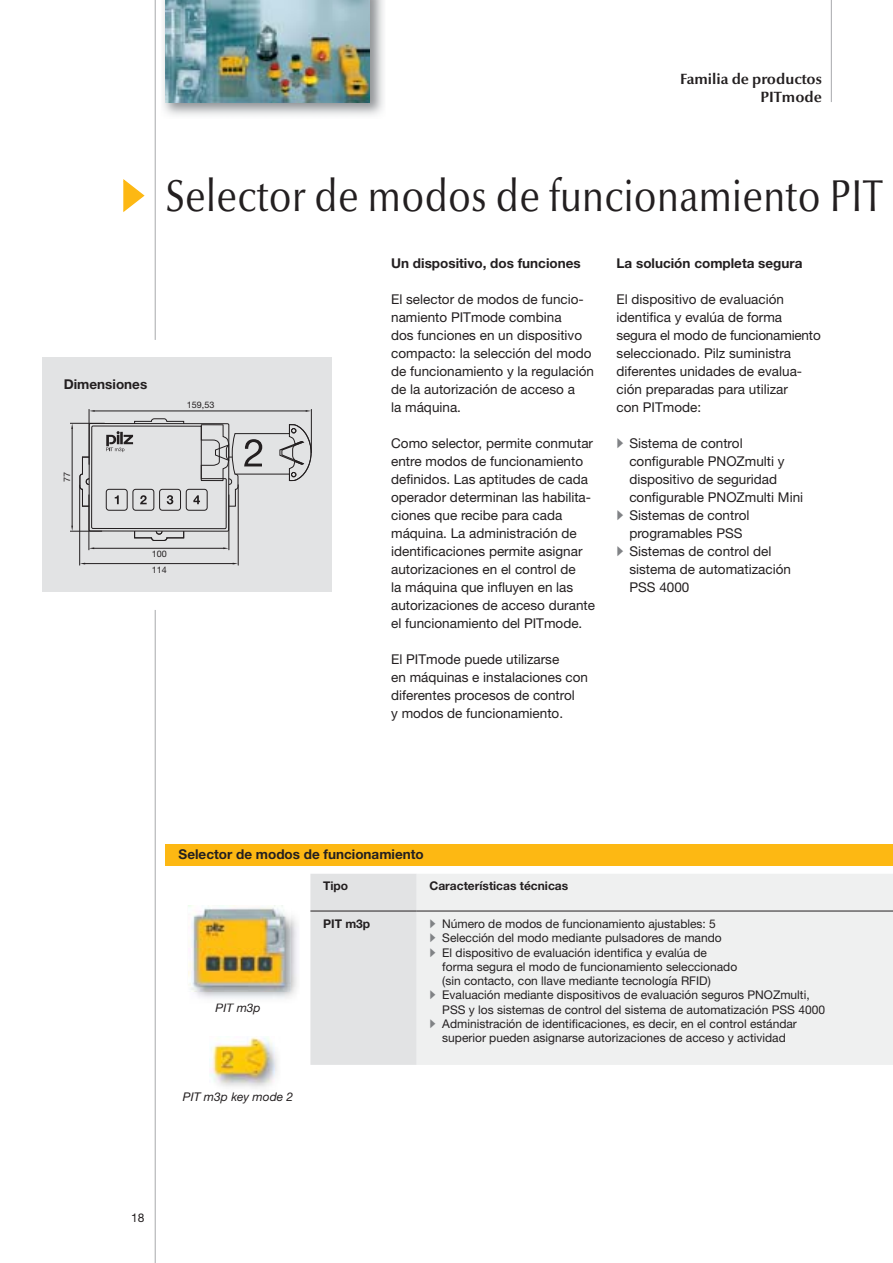
<style>
.page{position:relative;width:893px;height:1263px;background:#fff}
.page>*{position:absolute;margin:0;border:0;box-sizing:border-box;transform-origin:0 0}
.t1{font:45px "Optima Nova LT Pro";letter-spacing:.01em;color:#231f20;scale:.85 1}
.t2{font:700 15px/18px "Optima Nova LT Pro";color:#231f20;text-align:right}
.t3{font:13.5px/18px "Helvetica Neue LT Pro";color:#231f20}
.t4{font:700 13.5px "Helvetica Neue LT Pro";color:#231f20}
.t5{font:12px/14.2px "Helvetica Neue LT Pro";color:#231f20}
.t6{font:700 12px "Helvetica Neue LT Pro";color:#231f20}
.t7{font:italic 12px "Helvetica Neue LT Pro";color:#231f20}
.t8{font:9px/15.8px "Helvetica Neue LT Pro";color:#231f20}
.s1{color:#808285}
</style>
<div class="page">
<img style="left:227px;top:0;width:157px;height:116px">
<img style="left:227px;top:0;width:143px;height:102px">
<div style="left:166px;top:844px;width:727px;height:21px;background:#fdb813"></div>
<img style="left:227px;top:905px;width:71px;height:94px">
<img style="left:227px;top:906px;width:63px;height:85px">
<img style="left:275px;top:1054px;width:2px;height:21px">
<img style="left:227px;top:1037px;width:48px;height:51px">
<div style="left:43px;top:358px;width:289px;height:234px;background:#e2e3e4"></div>
<svg style="left:79px;top:456px;width:10px;height:51px"></svg>
<svg style="left:91px;top:0;width:136px;height:1263px"></svg>
<div style="left:106px;top:489px;width:22px;height:22px;border:1px solid #231f20;border-radius:3px"></div>
<div style="left:133px;top:489px;width:21px;height:22px;border:1px solid #231f20;border-radius:3px"></div>
<div style="left:159px;top:489px;width:22px;height:22px;border:1px solid #231f20;border-radius:3px"></div>
<div style="left:186px;top:489px;width:22px;height:22px;border:1px solid #231f20;border-radius:3px"></div>
<svg style="left:115px;top:495px;width:4px;height:9px"></svg>
<svg style="left:140px;top:495px;width:7px;height:9px"></svg>
<svg style="left:167px;top:495px;width:6px;height:9px"></svg>
<svg style="left:106px;top:431px;width:27px;height:21px"></svg>
<svg style="left:193px;top:424px;width:119px;height:83px"></svg>
<svg style="left:134px;top:418px;width:50px;height:7px"></svg>
<svg style="left:134px;top:530px;width:50px;height:11px"></svg>
<hr style="left:72px;top:428px;width:1px;height:98px;background:#231f20">
<hr style="left:70px;top:531px;width:32px;height:1px;background:#231f20">
<hr style="left:70px;top:423px;width:34px;height:1px;background:#231f20">
<hr style="left:94px;top:548px;width:130px;height:1px;background:#231f20">
<hr style="left:229px;top:495px;width:1px;height:55px;background:#231f20">
<hr style="left:89px;top:495px;width:1px;height:55px;background:#231f20">
<hr style="left:85px;top:563px;width:148px;height:1px;background:#231f20">
<hr style="left:238px;top:485px;width:1px;height:80px;background:#231f20">
<hr style="left:79px;top:485px;width:1px;height:80px;background:#231f20">
<hr style="left:94px;top:411px;width:212px;height:1px;background:#231f20">
<hr style="left:311px;top:409px;width:1px;height:44px;background:#231f20">
<hr style="left:89px;top:409px;width:1px;height:55px;background:#231f20">
<svg style="left:89px;top:410px;width:6px;height:2px"></svg>
<hr style="left:155px;top:0;width:1px;height:340px;background:#a7a9ac">
<hr style="left:831px;top:0;width:1px;height:102px;background:#a7a9ac">
<div style="left:310px;top:874px;width:107px;height:191px;background:#e2e3e4"></div>
<div style="left:417px;top:874px;width:476px;height:191px;background:#eff0f0"></div>
<hr style="left:310px;top:911px;width:107px;height:1px;background:#231f20">
<hr style="left:417px;top:911px;width:476px;height:1px;background:#231f20">
<hr style="left:155px;top:610px;width:1px;height:652px;background:#a7a9ac">
<p class="t2" style="left:680px;top:71px;width:143px">Familia de productos<br>PITmode</p>
<h1 class="t1" style="left:166px;top:178px;width:845px">Selector de modos de funcionamiento PIT</h1>
<p class="t4" style="left:64px;top:379px;width:85px">Dimensiones</p>
<p class="t8" style="left:60px;top:482px;width:12px;rotate:-90deg">77</p>
<p class="t8" style="left:187px;top:398px;width:29px">159,53</p>
<p class="t8" style="left:152px;top:547px;width:17px">100<br>114</p>
<p class="t4" style="left:391px;top:258px;width:191px">Un dispositivo, dos funciones</p>
<p class="t3" style="left:391px;top:291px;width:204px">El selector de modos de funcio&shy;namiento PITmode combina<br>dos funciones en un dispositivo compacto: la selección del modo de funcionamiento y la regulación de la autorización de acceso a<br>la máquina.</p>
<p class="t3" style="left:391px;top:435px;width:205px">Como selector, permite conmutar entre modos de funcionamiento definidos. Las aptitudes de cada operador determinan las habilita&shy;ciones que recibe para cada máquina. La administración de identificaciones permite asignar autorizaciones en el control de<br>la máquina que influyen en las autorizaciones de acceso durante el funcionamiento del PITmode.</p>
<p class="t3" style="left:391px;top:651px;width:198px">El PITmode puede utilizarse<br>en máquinas e instalaciones con diferentes procesos de control<br>y modos de funcionamiento.</p>
<p class="t4" style="left:617px;top:258px;width:187px">La solución completa segura</p>
<p class="t3" style="left:617px;top:291px;width:206px">El dispositivo de evaluación identifica y evalúa de forma segura el modo de funcionamiento seleccionado. Pilz suministra diferentes unidades de evalua&shy;ción preparadas para utilizar<br>con PITmode:</p>
<p class="t3" style="left:629px;top:435px;width:175px;text-indent:-13px"><span class="s1">•</span> Sistema de control configurable PNOZmulti y dispositivo de seguridad configurable PNOZmulti Mini</p>
<p class="t3" style="left:617px;top:507px;width:134px;text-align:center"><span class="s1">•</span> Sistemas de control programables PSS</p>
<p class="t3" style="left:629px;top:543px;width:163px;text-indent:-13px"><span class="s1">•</span> Sistemas de control del sistema de automatización<br>PSS 4000</p>
<p class="t4" style="left:179px;top:850px;width:247px">Selector de modos de funcionamiento</p>
<p class="t6" style="left:323px;top:881px;width:27px">Tipo</p>
<p class="t6" style="left:429px;top:881px;width:140px">Características técnicas</p>
<p class="t6" style="left:323px;top:919px;width:49px">PIT m3p</p>
<p class="t5" style="left:429px;top:918px;width:288px"><span class="s1">•</span> Número de modos de funcionamiento ajustables: 5</p>
<p class="t5" style="left:429px;top:932px;width:294px"><span class="s1">•</span> Selección del modo mediante pulsadores de mando</p>
<p class="t5" style="left:442px;top:946px;width:297px;text-indent:-13px"><span class="s1">•</span> El dispositivo de evaluación identifica y evalúa de forma segura el modo de funcionamiento seleccionado (sin contacto, con llave mediante tecnología RFID)</p>
<p class="t5" style="left:442px;top:989px;width:384px;text-indent:-13px"><span class="s1">•</span> Evaluación mediante dispositivos de evaluación seguros PNOZmulti,<br>PSS y los sistemas de control del sistema de automatización PSS 4000</p>
<p class="t5" style="left:429px;top:1018px;width:369px;text-align:center"><span class="s1">•</span> Administración de identificaciones, es decir, en el control estándar superior pueden asignarse autorizaciones de acceso y actividad</p>
<p class="t7" style="left:216px;top:1004px;width:47px">PIT m3p</p>
<p class="t7" style="left:183px;top:1092px;width:112px">PIT m3p key mode 2</p>
<p class="t5" style="left:131px;top:1212px;width:15px">18</p>
</div>
